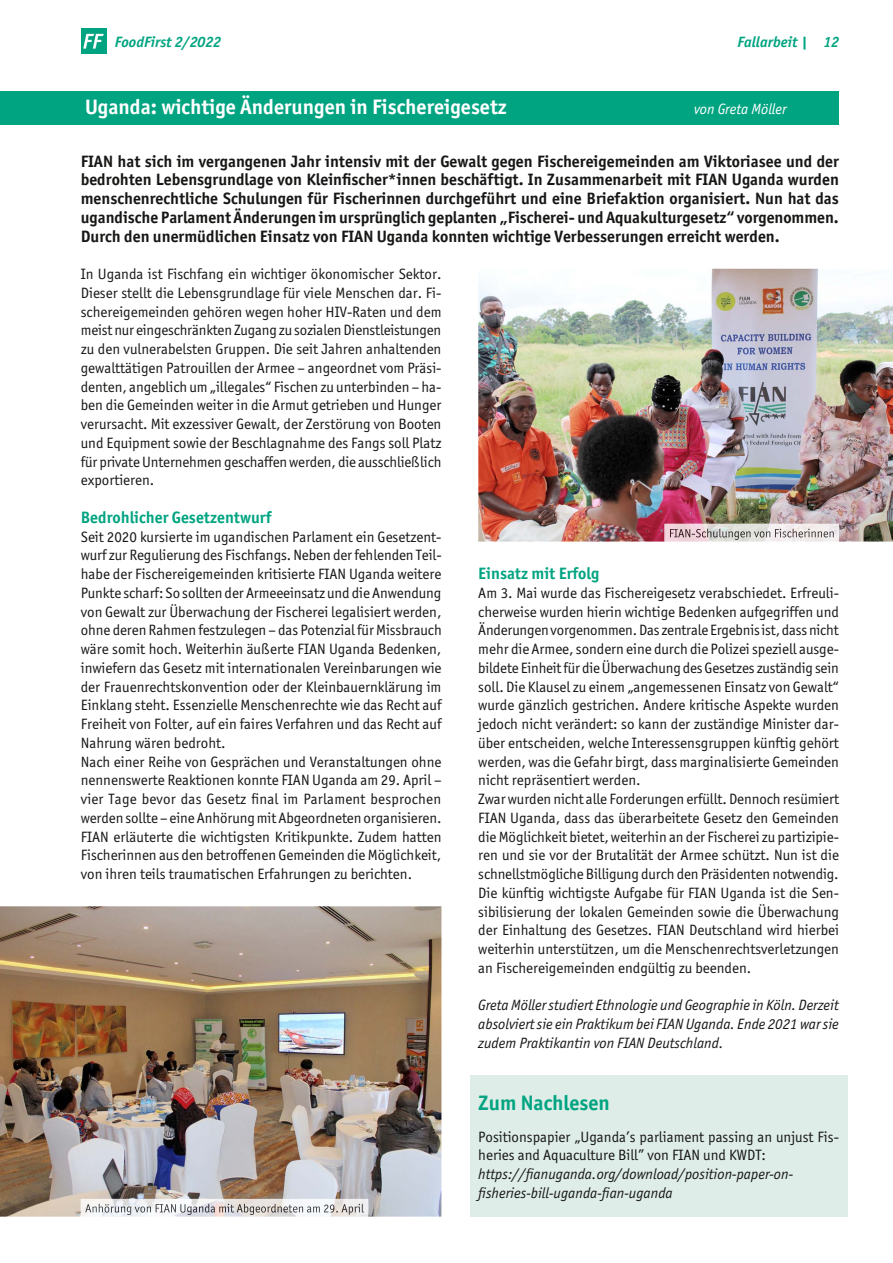
<style>
.page{position:relative;width:893px;height:1263px;background:#fff}
.page>*{position:absolute;margin:0;border:0;box-sizing:border-box;transform-origin:0 0}
.t1{font:700 21px "Officina Sans ITC";color:#fff}
.t2{font:700 21px "Officina Sans ITC";color:#00a481}
.t3{font:700 16.5px/18.8px "Officina Sans ITC";color:#181716;text-align:justify}
.t4{font:700 16.5px "Officina Sans ITC";color:#00a481}
.t5{font:15px/18.8px "Officina Sans ITC Boo";color:#181716}
.t6{font:15px/18.8px "Officina Sans ITC Boo It";color:#181716;text-align:justify}
.t7{font:italic 700 15px "Officina Sans ITC";color:#00a481}
.t8{font:15px "Officina Sans ITC Boo It";color:#fff}
</style>
<div class="page">
<img style="left:0;top:906px;width:441px;height:311px">
<img style="left:478px;top:269px;width:415px;height:273px">
<img style="left:665px;top:524px;width:174px;height:18px">
<img style="left:670px;top:529px;width:164px;height:11px">
<img style="left:81px;top:1199px;width:287px;height:18px">
<img style="left:85px;top:1204px;width:279px;height:11px">
<div style="left:470px;top:1075px;width:377px;height:142px;background:#deede7"></div>
<div style="left:81px;top:28px;width:25px;height:26px;background:#00a481"></div>
<svg style="left:83px;top:34px;width:21px;height:15px"></svg>
<div style="left:0;top:91px;width:839px;height:34px;background:#00a481"></div>
<p class="t7" style="left:115px;top:33px;width:108px">FoodFirst 2/2022</p>
<p class="t7" style="left:737px;top:33px;width:103px">Fallarbeit | 12</p>
<h1 class="t1" style="left:85px;top:94px;width:423px">uganda: wichtige Änderungen in Fischereigesetz</h1>
<p class="t8" style="left:694px;top:101px;width:94px">von Greta Möller</p>
<p class="t3" style="left:81px;top:151px;width:760px">FIAN hat sich im vergangenen Jahr intensiv mit der gewalt gegen Fischereigemeinden am Viktoriasee und der bedrohten Lebensgrundlage von Kleinfischer*innen beschäftigt. In Zusammenarbeit mit FIAN uganda wurden menschenrechtliche schulungen für Fischerinnen durchgeführt und eine briefaktion organisiert. Nun hat das ugandische Parlament Änderungen im ursprünglich geplanten „Fischerei- und Aquakulturgesetz“ vorgenommen.<br>Durch den unermüdlichen Einsatz von FIAN uganda konnten wichtige Verbesserungen erreicht werden.</p>
<p class="t5" style="left:81px;top:264px;width:362px;text-align:justify">In Uganda ist Fischfang ein wichtiger ökonomischer Sektor.<br>Dieser stellt die Lebensgrundlage für viele Menschen dar. Fi&shy;schereigemeinden gehören wegen hoher hIV-Raten und dem meist nur eingeschränkten Zugang zu sozialen Dienstleistungen zu den vulnerabelsten Gruppen. Die seit Jahren anhaltenden gewalttätigen Patrouillen der Armee – angeordnet vom Präsi&shy;denten, angeblich um „illegales“ Fischen zu unterbinden – ha&shy;ben die Gemeinden weiter in die Armut getrieben und hunger verursacht. Mit exzessiver Gewalt, der Zerstörung von Booten und Equipment sowie der Beschlagnahme des Fangs soll Platz für private Unternehmen geschaffen werden, die ausschließlich exportieren.</p>
<p class="t4" style="left:81px;top:507px;width:192px">bedrohlicher gesetzentwurf</p>
<p class="t5" style="left:81px;top:527px;width:362px">Seit 2020 kursierte im ugandischen Parlament ein Gesetzent&shy;wurf zur Regulierung des Fischfangs. Neben der fehlenden Teil&shy;habe der Fischereigemeinden kritisierte FIAN Uganda weitere Punkte scharf: So sollten der Armeeeinsatz und die Anwendung von Gewalt zur überwachung der Fischerei legalisiert werden, ohne deren Rahmen festzulegen – das Potenzial für Missbrauch wäre somit hoch. Weiterhin äußerte FIAN Uganda Bedenken, inwiefern das Gesetz mit internationalen Vereinbarungen wie der Frauenrechtskonvention oder der Kleinbauernklärung im Einklang steht. Essenzielle Menschenrechte wie das Recht auf Freiheit von Folter, auf ein faires Verfahren und das Recht auf Nahrung wären bedroht.<br>Nach einer Reihe von Gesprächen und Veranstaltungen ohne nennenswerte Reaktionen konnte FIAN Uganda am 29. April – vier Tage bevor das Gesetz final im Parlament besprochen werden sollte – eine Anhörung mit Abgeordneten organisieren.<br>FIAN erläuterte die wichtigsten Kritikpunkte. Zudem hatten Fischerinnen aus den betroffenen Gemeinden die Möglichkeit, von ihren teils traumatischen Erfahrungen zu berichten.</p>
<p class="t4" style="left:478px;top:563px;width:123px">Einsatz mit Erfolg</p>
<p class="t5" style="left:478px;top:583px;width:362px">Am 3. Mai wurde das Fischereigesetz verabschiedet. Erfreuli&shy;cherweise wurden hierin wichtige Bedenken aufgegriffen und Änderungen vorgenommen. Das zentrale Ergebnis ist, dass nicht mehr die Armee, sondern eine durch die Polizei speziell ausge&shy;bildete Einheit für die überwachung des Gesetzes zuständig sein soll. Die Klausel zu einem „angemessenen Einsatz von Gewalt“ wurde gänzlich gestrichen. Andere kritische Aspekte wurden jedoch nicht verändert: so kann der zuständige Minister dar&shy;über entscheiden, welche Interessensgruppen künftig gehört werden, was die Gefahr birgt, dass marginalisierte Gemeinden nicht repräsentiert werden.<br>Zwar wurden nicht alle Forderungen erfüllt. Dennoch resümiert FIAN Uganda, dass das überarbeitete Gesetz den Gemeinden die Möglichkeit bietet, weiterhin an der Fischerei zu partizipie&shy;ren und sie vor der Brutalität der Armee schützt. Nun ist die schnellstmögliche Billigung durch den Präsidenten notwendig.<br>Die künftig wichtigste Aufgabe für FIAN Uganda ist die Sen&shy;sibilisierung der lokalen Gemeinden sowie die überwachung der Einhaltung des Gesetzes. FIAN Deutschland wird hierbei weiterhin unterstützen, um die Menschenrechtsverletzungen an Fischereigemeinden endgültig zu beenden.</p>
<p class="t6" style="left:478px;top:996px;width:362px">Greta Möller studiert Ethnologie und Geographie in Köln. Derzeit absolviert sie ein Praktikum bei FIAN Uganda. Ende 2021 war sie zudem Praktikantin von FIAN Deutschland.</p>
<h1 class="t2" style="left:478px;top:1090px;width:133px">Zum Nachlesen</h1>
<p class="t5" style="left:478px;top:1127px;width:362px">Positionspapier „Uganda’s parliament passing an unjust Fis&shy;heries and Aquaculture Bill” von FIAN und KWDT:</p>
<p class="t6" style="left:478px;top:1165px;width:316px">https://fianuganda.org/download/position-paper-on&shy;fisheries-bill-uganda-fian-uganda</p>
</div>
